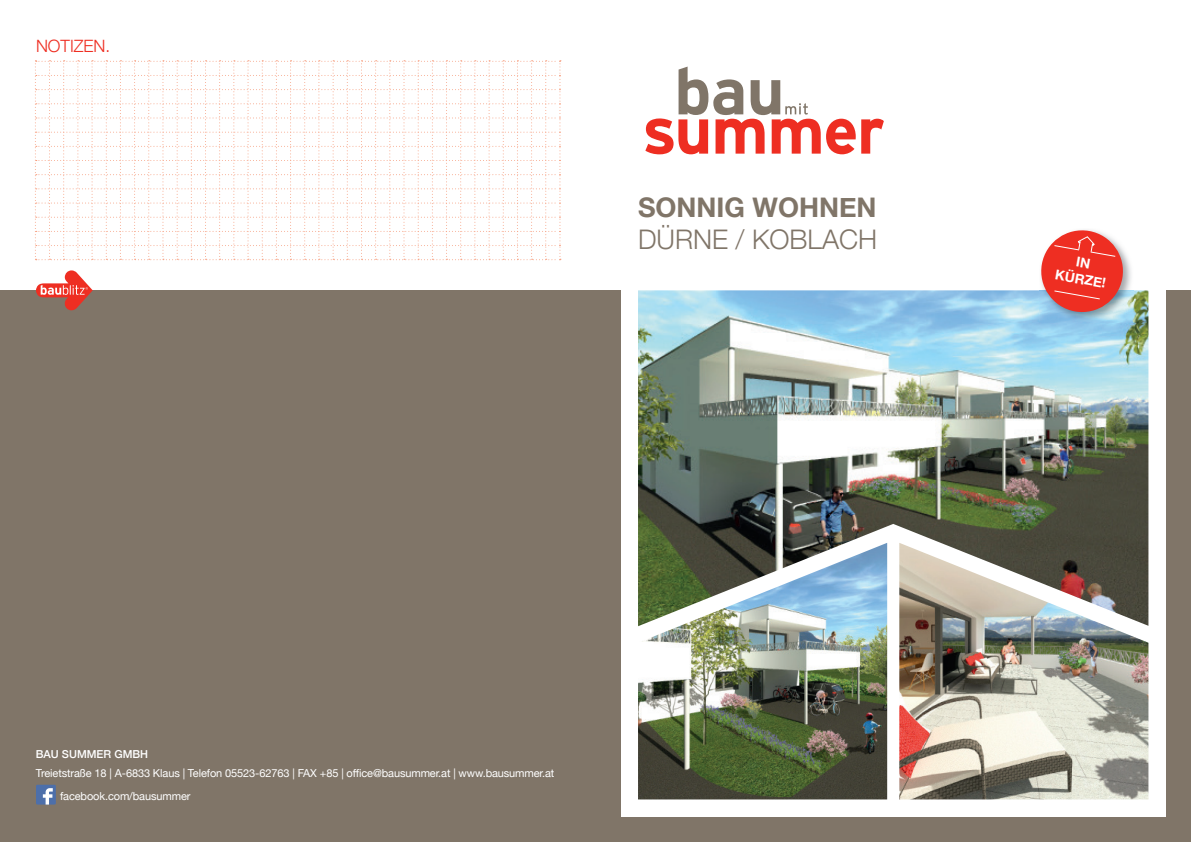
<style>
.page{position:relative;width:1191px;height:842px;background:#fff}
.page>*{position:absolute;margin:0;border:0;box-sizing:border-box;transform-origin:0 0}
.t1{font:300 27px "Helvetica Neue";color:#807568}
.t2{font:700 27px "Helvetica Neue";color:#807568}
.t3{font:300 17px "Helvetica Neue";color:#ee2e22}
.t4{font:700 13.6px/16.3px "Helvetica Neue";color:#fff;text-align:center}
.t5{font:11px/22.8px "Helvetica Neue";letter-spacing:-.01em;color:#fff}
.t6{font:500 11px "Helvetica Neue";color:#fff}
</style>
<div class="page">
<img style="left:638px;top:290px;width:510px;height:336px">
<img style="left:899px;top:543px;width:249px;height:256px">
<svg style="left:826px;top:119px;width:29px;height:35px"></svg>
<svg style="left:861px;top:119px;width:23px;height:35px"></svg>
<svg style="left:645px;top:67px;width:175px;height:87px"></svg>
<img style="left:638px;top:543px;width:249px;height:256px">
<div style="left:1166px;top:290px;width:25px;height:552px;background:#807568"></div>
<div style="left:613px;top:817px;width:578px;height:25px;background:#807568"></div>
<div style="left:0;top:290px;width:620px;height:552px;background:#807568"></div>
<svg style="left:36px;top:270px;width:57px;height:40px"></svg>
<div style="left:36px;top:785px;width:20px;height:19px;background:#4d6faa"></div>
<svg style="left:43px;top:788px;width:10px;height:16px"></svg>
<svg style="left:35px;top:60px;width:526px;height:200px"></svg>
<img style="left:1039px;top:255px;width:94px;height:67px">
<svg style="left:1038px;top:230px;width:88px;height:85px;background:#e26560"></svg>
<h2 class="t3" style="left:36px;top:33px;width:76px">NOTIZEN.</h2>
<h1 class="t2" style="left:638px;top:186px;width:240px">SONNIG WOHNEN</h1>
<h1 class="t1" style="left:638px;top:218px;width:241px">DÜRNE / KOBLACH</h1>
<p class="t4" style="left:1059px;top:251px;width:53px;rotate:10deg">IN<br>KÜRZE!</p>
<p class="t6" style="left:36px;top:745px;width:114px">BAU SUMMER GMBH</p>
<p class="t5" style="left:60px;top:762px;width:496px;text-indent:-24px">Treietstraße 18 | A-6833 Klaus | Telefon 05523-62763 | FAX +85 | office@bausummer.at | www.bausummer.at facebook.com/bausummer</p>
</div>
